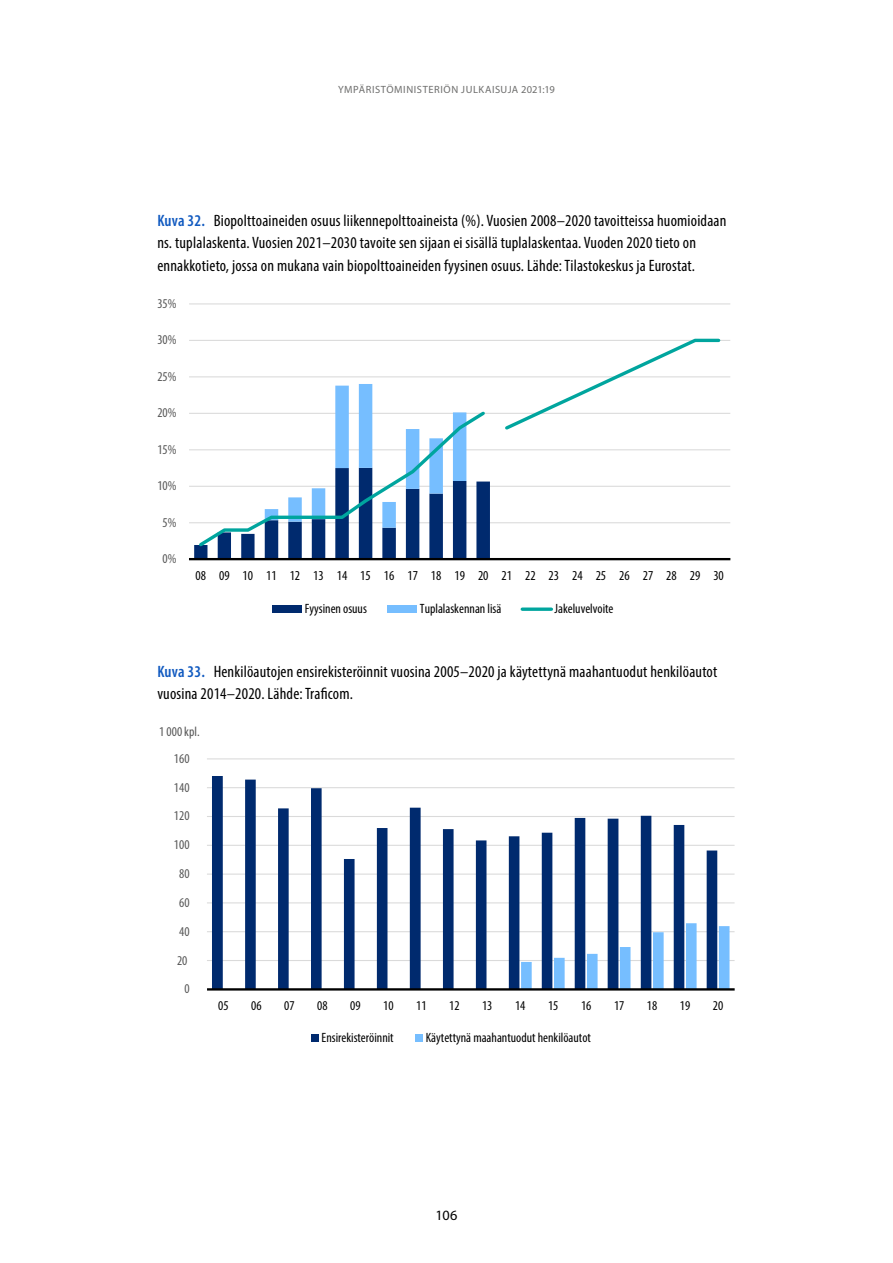
<style>
.page{position:relative;width:893px;height:1263px;background:#fff}
.page>*{position:absolute;margin:0;border:0;box-sizing:border-box;transform-origin:0 0}
.t1{font:condensed 16.5px/22.5px "Myriad Pro";letter-spacing:.01em;color:#000}
.t2{font:14.25px "Myriad Pro";color:#000}
.t3{font:condensed 13.65px "Myriad Pro";color:#000}
.t4{font:condensed 13.5px "Myriad Pro";color:#000}
.t5{font:condensed 13.5px "Myriad Pro";color:#575757}
.t6{font:10.5px "Myriad Pro";letter-spacing:.035em;color:#6e6e6d}
.s1{font-weight:600;color:#115ac0}
</style>
<div class="page">
<hr style="left:189px;top:303px;width:541px;height:1px;background:#dadada">
<hr style="left:189px;top:340px;width:541px;height:1px;background:#dadada">
<hr style="left:189px;top:376px;width:541px;height:1px;background:#dadada">
<hr style="left:189px;top:413px;width:541px;height:1px;background:#dadada">
<hr style="left:189px;top:449px;width:541px;height:1px;background:#dadada">
<hr style="left:189px;top:486px;width:541px;height:1px;background:#dadada">
<hr style="left:189px;top:522px;width:541px;height:1px;background:#dadada">
<hr style="left:189px;top:558px;width:541px;height:2px;background:#000">
<svg style="left:502px;top:338px;width:220px;height:92px"></svg>
<svg style="left:194px;top:384px;width:296px;height:174px"></svg>
<div style="left:273px;top:605px;width:29px;height:8px;background:#002a6e"></div>
<div style="left:388px;top:605px;width:29px;height:8px;background:#76beff"></div>
<svg style="left:522px;top:607px;width:29px;height:4px"></svg>
<hr style="left:207px;top:758px;width:528px;height:1px;background:#dadada">
<hr style="left:207px;top:787px;width:528px;height:1px;background:#dadada">
<hr style="left:207px;top:816px;width:528px;height:1px;background:#dadada">
<hr style="left:207px;top:845px;width:528px;height:1px;background:#dadada">
<hr style="left:207px;top:873px;width:528px;height:2px;background:#dadada">
<hr style="left:207px;top:902px;width:528px;height:1px;background:#dadada">
<hr style="left:207px;top:931px;width:528px;height:1px;background:#dadada">
<hr style="left:207px;top:960px;width:528px;height:1px;background:#dadada">
<svg style="left:212px;top:776px;width:505px;height:212px"></svg>
<svg style="left:521px;top:923px;width:208px;height:65px"></svg>
<hr style="left:207px;top:988px;width:528px;height:2px;background:#000">
<div style="left:311px;top:1034px;width:7px;height:7px;background:#002a6e"></div>
<div style="left:416px;top:1034px;width:7px;height:7px;background:#76beff"></div>
<p class="t6" style="left:338px;top:83px;width:34px">YMPÄRIST</p>
<p class="t6" style="left:386px;top:83px;width:10px">ÖMINISTERI</p>
<p class="t6" style="left:444px;top:83px;width:20px">ÖN JULKAISUJA</p>
<p class="t6" style="left:521px;top:83px;width:35px">2021:19</p>
<p class="t1" style="left:157px;top:209px;width:571px"><span class="s1">Kuva 32.</span> Biopolttoaineiden osuus liikennepolttoaineista (%). Vuosien 2008–2020 tavoitteissa huomioidaan ns. tuplalaskenta. Vuosien 2021–2030 tavoite sen sijaan ei sisällä tuplalaskentaa. Vuoden 2020 tieto on ennakkotieto, jossa on mukana vain biopolttoaineiden fyysinen osuus. Lähde: Tilastokeskus ja Eurostat.</p>
<p class="t5" style="left:157px;top:295px;width:21px">35%</p>
<p class="t5" style="left:157px;top:332px;width:21px">30%</p>
<p class="t5" style="left:157px;top:368px;width:21px">25%</p>
<p class="t5" style="left:157px;top:405px;width:21px">20%</p>
<p class="t5" style="left:157px;top:441px;width:21px">15%</p>
<p class="t5" style="left:157px;top:478px;width:21px">10%</p>
<p class="t5" style="left:163px;top:514px;width:15px">5%</p>
<p class="t5" style="left:163px;top:551px;width:15px">0%</p>
<p class="t3" style="left:196px;top:568px;width:530px">08 09 10 11 12 13 14 15 16 17 18 19 20 21 22 23 24 25 26 27 28 29 30</p>
<p class="t4" style="left:305px;top:600px;width:64px">Fyysinen osuus</p>
<p class="t4" style="left:420px;top:600px;width:83px">Tuplalaskennan lisä</p>
<p class="t4" style="left:555px;top:600px;width:60px">Jakeluvelvoite</p>
<p class="t1" style="left:157px;top:660px;width:561px"><span class="s1">Kuva 33.</span> Henkilöautojen ensirekisteröinnit vuosina 2005–2020 ja käytettynä maahantuodut henkilöautot vuosina 2014–2020. Lähde: Traficom.</p>
<p class="t5" style="left:159px;top:723px;width:42px">1 000 kpl.</p>
<p class="t5" style="left:174px;top:750px;width:17px">160</p>
<p class="t5" style="left:174px;top:779px;width:17px">140</p>
<p class="t5" style="left:174px;top:808px;width:17px">120</p>
<p class="t5" style="left:174px;top:837px;width:17px">100</p>
<p class="t5" style="left:179px;top:865px;width:12px">80</p>
<p class="t5" style="left:179px;top:894px;width:12px">60</p>
<p class="t5" style="left:179px;top:923px;width:12px">40</p>
<p class="t5" style="left:177px;top:952px;width:12px">20</p>
<p class="t5" style="left:184px;top:981px;width:7px">0</p>
<p class="t4" style="left:218px;top:998px;width:12px">05</p>
<p class="t4" style="left:251px;top:998px;width:12px">06</p>
<p class="t4" style="left:284px;top:998px;width:12px">07</p>
<p class="t4" style="left:317px;top:998px;width:12px">08</p>
<p class="t4" style="left:350px;top:998px;width:12px">09</p>
<p class="t4" style="left:383px;top:998px;width:12px">10</p>
<p class="t4" style="left:416px;top:998px;width:12px">11</p>
<p class="t4" style="left:449px;top:998px;width:12px">12</p>
<p class="t4" style="left:482px;top:998px;width:12px">13</p>
<p class="t4" style="left:515px;top:998px;width:12px">14</p>
<p class="t4" style="left:548px;top:998px;width:12px">15</p>
<p class="t4" style="left:581px;top:998px;width:12px">16</p>
<p class="t4" style="left:614px;top:998px;width:12px">17</p>
<p class="t4" style="left:647px;top:998px;width:12px">18</p>
<p class="t4" style="left:680px;top:998px;width:12px">19</p>
<p class="t4" style="left:713px;top:998px;width:12px">20</p>
<p class="t4" style="left:321px;top:1029px;width:74px">Ensirekisteröinnit</p>
<p class="t4" style="left:426px;top:1029px;width:167px">Käytettynä maahantuodut henkilöautot</p>
<p class="t2" style="left:436px;top:1206px;width:23px">106</p>
</div>
